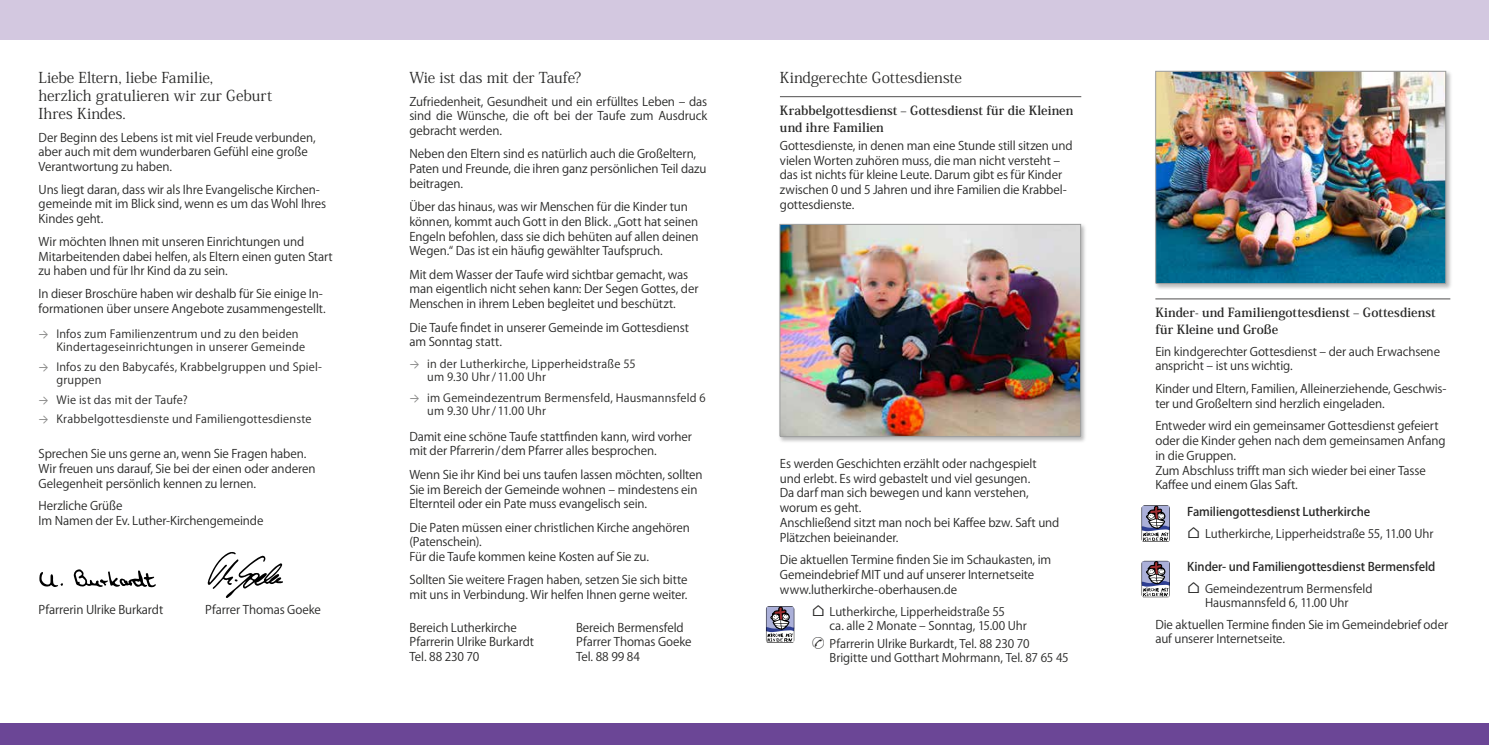
<style>
.page{position:relative;width:1489px;height:745px;background:#fff}
.page>*{position:absolute;margin:0;border:0;box-sizing:border-box;transform-origin:0 0}
.t1{font:15px/18px "Koz Min Pr 6 N";letter-spacing:-.005em;color:#282827}
.t2{font:700 12.5px/16.9px "Koz Min Pr 6 N";letter-spacing:.005em;color:#282827}
.t3{font:11.88px/14.8px "Koz Go Pro";letter-spacing:-.01em;color:#282827}
.t4{font:500 11.88px "Koz Go Pro";letter-spacing:-.005em;color:#282827}
.t5{font:11.75px/14.1px "Koz Go Pro";letter-spacing:-.005em;color:#282827}
.t6{font:11.25px/13.5px "Koz Go Pro";letter-spacing:.02em;color:#282827}
.s1{font-family:"Calibri";color:#878786}
.s2{font-family:"Calibri";font-size:15px}
.s3{font-family:"Meiryo";font-size:15px}
</style>
<div class="page">
<hr style="left:780px;top:96px;width:301px;height:1px;background:#515050">
<svg style="left:766px;top:606px;width:28px;height:36px"></svg>
<hr style="left:1155px;top:298px;width:295px;height:1px;background:#515050">
<svg style="left:1141px;top:505px;width:28px;height:36px"></svg>
<svg style="left:1141px;top:560px;width:28px;height:37px"></svg>
<div style="left:0;top:723px;width:1488px;height:21px;background:#6b4696"></div>
<div style="left:0;top:0;width:1488px;height:39px;background:#d3c8e0"></div>
<svg style="left:207px;top:552px;width:76px;height:45px"></svg>
<svg style="left:73px;top:569px;width:83px;height:18px"></svg>
<svg style="left:39px;top:572px;width:24px;height:15px"></svg>
<div style="left:778px;top:222px;width:308px;height:221px;background:#000;opacity:.27"></div>
<img style="left:779px;top:223px;width:302px;height:214px">
<div style="left:1153px;top:69px;width:299px;height:221px;background:#000;opacity:.27"></div>
<img style="left:1154px;top:71px;width:292px;height:213px">
<p class="t1" style="left:39px;top:68px;width:235px">Liebe Eltern, liebe Familie,<br>herzlich gratulieren wir zur Geburt<br>Ihres Kindes.</p>
<p class="t3" style="left:39px;top:130px;width:278px">Der Beginn des Lebens ist mit viel Freude verbunden, aber auch mit dem wunderbaren Gefühl eine große<br>Verantwortung zu haben.</p>
<p class="t3" style="left:39px;top:182px;width:289px">Uns liegt daran, dass wir als Ihre Evangelische Kirchen&shy;gemeinde mit im Blick sind, wenn es um das Wohl Ihres<br>Kindes geht.</p>
<p class="t3" style="left:39px;top:234px;width:295px">Wir möchten Ihnen mit unseren Einrichtungen und<br>Mitarbeitenden dabei helfen, als Eltern einen guten Start zu haben und für Ihr Kind da zu sein.</p>
<p class="t3" style="left:39px;top:286px;width:288px">In dieser Broschüre haben wir deshalb für Sie einige In&shy;formationen über unsere Angebote zusammengestellt.</p>
<p class="t6" style="left:56px;top:327px;width:250px;text-indent:-18px"><span class="s1">→</span> Infos zum Familienzentrum und zu den beiden<br>Kindertageseinrichtungen in unserer Gemeinde</p>
<p class="t6" style="left:56px;top:360px;width:267px;text-indent:-18px"><span class="s1">→</span> Infos zu den Babycafés, Krabbelgruppen und Spiel&shy;gruppen</p>
<p class="t6" style="left:39px;top:393px;width:150px"><span class="s1">→</span> Wie ist das mit der Taufe?</p>
<p class="t6" style="left:39px;top:412px;width:274px"><span class="s1">→</span> Krabbelgottesdienste und Familiengottesdienste</p>
<p class="t3" style="left:39px;top:446px;width:278px">Sprechen Sie uns gerne an, wenn Sie Fragen haben.<br>Wir freuen uns darauf, Sie bei der einen oder anderen<br>Gelegenheit persönlich kennen zu lernen.</p>
<p class="t3" style="left:39px;top:498px;width:226px">Herzliche Grüße<br>Im Namen der Ev. Luther-Kirchengemeinde</p>
<p class="t3" style="left:39px;top:602px;width:126px">Pfarrerin Ulrike Burkardt</p>
<p class="t3" style="left:205px;top:602px;width:117px">Pfarrer Thomas Goeke</p>
<p class="t1" style="left:409px;top:68px;width:173px">Wie ist das mit der Taufe?</p>
<p class="t3" style="left:409px;top:94px;width:299px;text-align:justify">Zufriedenheit, Gesundheit und ein erfülltes Leben – das sind die Wünsche, die oft bei der Taufe zum Ausdruck gebracht werden.</p>
<p class="t3" style="left:409px;top:147px;width:298px">Neben den Eltern sind es natürlich auch die Großeltern,<br>Paten und Freunde, die ihren ganz persönlichen Teil dazu beitragen.</p>
<p class="t3" style="left:409px;top:199px;width:291px">Über das hinaus, was wir Menschen für die Kinder tun können, kommt auch Gott in den Blick. „Gott hat seinen Engeln befohlen, dass sie dich behüten auf allen deinen Wegen.“ Das ist ein häufig gewählter Taufspruch.</p>
<p class="t3" style="left:409px;top:267px;width:290px">Mit dem Wasser der Taufe wird sichtbar gemacht, was man eigentlich nicht sehen kann: Der Segen Gottes, der<br>Menschen in ihrem Leben begleitet und beschützt.</p>
<p class="t3" style="left:409px;top:320px;width:281px">Die Taufe findet in unserer Gemeinde im Gottesdienst am Sonntag statt.</p>
<p class="t6" style="left:427px;top:357px;width:210px;text-indent:-18px"><span class="s1">→</span> in der Lutherkirche, Lipperheidstraße 55 um 9.30 Uhr/ 11.00 Uhr</p>
<p class="t6" style="left:427px;top:391px;width:280px;text-indent:-18px"><span class="s1">→</span> im Gemeindezentrum Bermensfeld, Hausmannsfeld 6 um 9.30 Uhr/ 11.00 Uhr</p>
<p class="t3" style="left:409px;top:429px;width:284px">Damit eine schöne Taufe stattfinden kann, wird vorher mit der Pfarrerin/dem Pfarrer alles besprochen.</p>
<p class="t3" style="left:409px;top:467px;width:294px">Wenn Sie ihr Kind bei uns taufen lassen möchten, sollten<br>Sie im Bereich der Gemeinde wohnen – mindestens ein<br>Elternteil oder ein Pate muss evangelisch sein.</p>
<p class="t3" style="left:409px;top:519px;width:282px">Die Paten müssen einer christlichen Kirche angehören (Patenschein).<br>Für die Taufe kommen keine Kosten auf Sie zu.</p>
<p class="t3" style="left:409px;top:572px;width:279px">Sollten Sie weitere Fragen haben, setzen Sie sich bitte mit uns in Verbindung. Wir helfen Ihnen gerne weiter.</p>
<p class="t3" style="left:409px;top:619px;width:109px">Bereich Lutherkirche</p>
<p class="t3" style="left:576px;top:619px;width:109px">Bereich Bermensfeld</p>
<p class="t3" style="left:409px;top:634px;width:126px">Pfarrerin Ulrike Burkardt</p>
<p class="t3" style="left:576px;top:634px;width:117px">Pfarrer Thomas Goeke</p>
<p class="t3" style="left:409px;top:649px;width:71px">Tel. 88 230 70</p>
<p class="t3" style="left:576px;top:649px;width:66px">Tel. 88 99 84</p>
<p class="t1" style="left:780px;top:68px;width:183px">Kindgerechte Gottesdienste</p>
<p class="t2" style="left:780px;top:102px;width:295px">Krabbelgottesdienst – Gottesdienst für die Kleinen und ihre Familien</p>
<p class="t3" style="left:780px;top:138px;width:294px">Gottesdienste, in denen man eine Stunde still sitzen und vielen Worten zuhören muss, die man nicht versteht – das ist nichts für kleine Leute. Darum gibt es für Kinder zwischen 0 und 5 Jahren und ihre Familien die Krabbel&shy;gottesdienste.</p>
<p class="t3" style="left:780px;top:456px;width:281px">Es werden Geschichten erzählt oder nachgespielt und erlebt. Es wird gebastelt und viel gesungen.<br>Da darf man sich bewegen und kann verstehen, worum es geht.<br>Anschließend sitzt man noch bei Kaffee bzw. Saft und Plätzchen beieinander.</p>
<p class="t3" style="left:780px;top:552px;width:273px">Die aktuellen Termine finden Sie im Schaukasten, im<br>Gemeindebrief MIT und auf unserer Internetseite www.lutherkirche-oberhausen.de</p>
<p class="t5" style="left:829px;top:604px;width:199px;text-indent:-18px"><span class="s2">⌂</span> Lutherkirche, Lipperheidstraße 55<br>ca. alle 2 Monate – Sonntag, 15.00 Uhr</p>
<p class="t5" style="left:829px;top:636px;width:240px;text-indent:-18px"><span class="s3">✆</span> Pfarrerin Ulrike Burkardt, Tel. 88 230 70<br>Brigitte und Gotthart Mohrmann, Tel. 87 65 45</p>
<p class="t2" style="left:1155px;top:304px;width:282px">Kinder- und Familiengottesdienst – Gottesdienst für Kleine und Große</p>
<p class="t3" style="left:1155px;top:344px;width:286px">Ein kindgerechter Gottesdienst – der auch Erwachsene anspricht – ist uns wichtig.</p>
<p class="t3" style="left:1155px;top:381px;width:292px">Kinder und Eltern, Familien, Alleinerziehende, Geschwis&shy;ter und Großeltern sind herzlich eingeladen.</p>
<p class="t3" style="left:1155px;top:418px;width:292px">Entweder wird ein gemeinsamer Gottesdienst gefeiert oder die Kinder gehen nach dem gemeinsamen Anfang in die Gruppen.<br>Zum Abschluss trifft man sich wieder bei einer Tasse Kaffee und einem Glas Saft.</p>
<p class="t4" style="left:1187px;top:503px;width:184px">Familiengottesdienst Lutherkirche</p>
<p class="t5" style="left:1187px;top:526px;width:247px"><span class="s2">⌂</span> Lutherkirche, Lipperheidstraße 55, 11.00 Uhr</p>
<p class="t4" style="left:1187px;top:558px;width:250px">Kinder- und Familiengottesdienst Bermensfeld</p>
<p class="t5" style="left:1187px;top:581px;width:187px;text-align:center"><span class="s2">⌂</span> Gemeindezentrum Bermensfeld<br>Hausmannsfeld 6, 11.00 Uhr</p>
<p class="t3" style="left:1155px;top:616px;width:294px">Die aktuellen Termine finden Sie im Gemeindebrief oder auf unserer Internetseite.</p>
</div>
